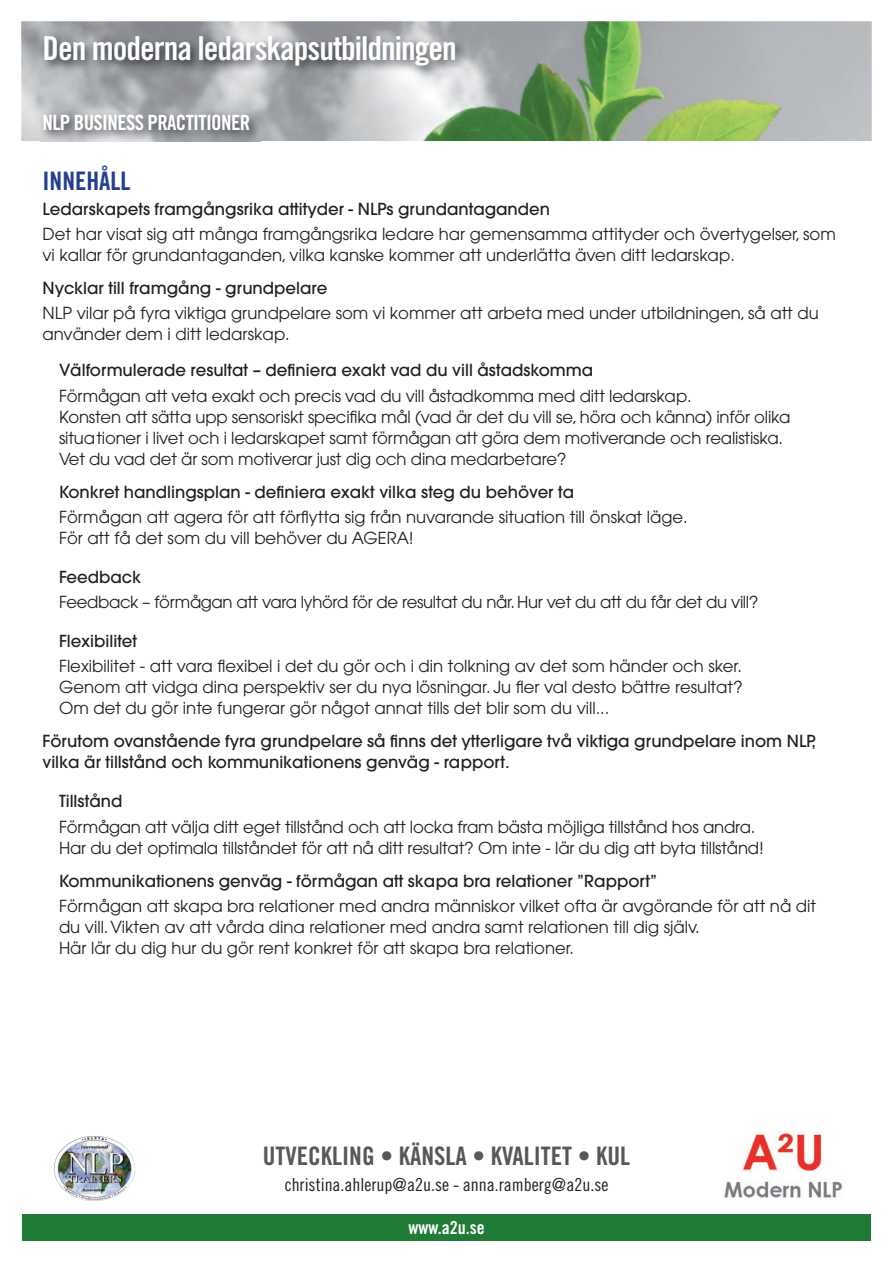
<style>
.page{position:relative;width:893px;height:1263px;background:#fff}
.page>*{position:absolute;margin:0;border:0;box-sizing:border-box;transform-origin:0 0}
.t1{font:33px "Trade Gothic Bold Cond Twenty";letter-spacing:-.03em;color:#fff}
.t2{font:25.5px "Trade Gothic Bold Cond Twenty";color:#57585a}
.t3{font:25.5px "Trade Gothic Bold Cond Twenty";color:#253f8e}
.t4{font:21px "Trade Gothic Bold Cond Twenty";letter-spacing:-.03em;color:#fff}
.t5{font:18px "Trade Gothic Cond Eighteen";color:#231f20}
.t6{font:18px "Trade Gothic Bold Cond Twenty";color:#fff}
.t7{font:16.5px/21px "Avant Garde";color:#231f20}
.t8{font:500 16.5px/21px "Avant Garde";color:#231f20}
.t9{font:16.5px "Avant Garde";letter-spacing:-.02em;color:#231f20}
</style>
<div class="page">
<img style="left:21px;top:21px;width:851px;height:120px">
<img style="left:724px;top:1132px;width:119px;height:66px">
<div style="left:22px;top:1214px;width:849px;height:27px;background:#1f7b36"></div>
<img style="left:54px;top:1136px;width:39px;height:42px">
<img style="left:41px;top:32px;width:426px;height:46px">
<img style="left:40px;top:111px;width:221px;height:31px">
<h1 class="t1" style="left:43px;top:28px;width:416px">Den moderna ledarskapsutbildningen</h1>
<p class="t4" style="left:43px;top:110px;width:209px">NLP BUSINESS PRACTITIONER</p>
<h2 class="t3" style="left:43px;top:165px;width:89px">INNEHÅLL</h2>
<p class="t8" style="left:43px;top:198px;width:509px">Ledarskapets framgångsrika attityder - NLPs grundantaganden</p>
<p class="t7" style="left:43px;top:224px;width:795px">Det har visat sig att många framgångsrika ledare har gemensamma attityder och övertygelser, som vi kallar för grundantaganden, vilka kanske kommer att underlätta även ditt ledarskap.</p>
<p class="t8" style="left:43px;top:278px;width:286px">Nycklar till framgång - grundpelare</p>
<p class="t7" style="left:43px;top:303px;width:778px">NLP vilar på fyra viktiga grundpelare som vi kommer att arbeta med under utbildningen, så att du använder dem i ditt ledarskap.</p>
<p class="t8" style="left:59px;top:360px;width:536px">Välformulerade resultat – definiera exakt vad du vill åstadskomma</p>
<p class="t7" style="left:59px;top:385px;width:733px">Förmågan att veta exakt och precis vad du vill åstadkomma med ditt ledarskap.<br>Konsten att sätta upp sensoriskt specifika mål (vad är det du vill se, höra och känna) inför olika situa tioner i livet och i ledarskapet samt förmågan att göra dem motiverande och realistiska.<br>Vet du vad det är som motiverar just dig och dina medarbetare?</p>
<p class="t8" style="left:59px;top:481px;width:517px">Konkret handlingsplan - definiera exakt vilka steg du behöver ta</p>
<p class="t7" style="left:59px;top:506px;width:630px">Förmågan att agera för att förflytta sig från nuvarande situation till önskat läge.<br>För att få det som du vill behöver du AGERA!</p>
<p class="t8" style="left:59px;top:566px;width:84px">Feedback</p>
<p class="t9" style="left:59px;top:592px;width:701px">Feedback – förmågan att vara lyhörd för de resultat du når. Hur vet du att du får det du vill?</p>
<p class="t8" style="left:59px;top:631px;width:80px">Flexibilitet</p>
<p class="t7" style="left:59px;top:656px;width:685px;text-align:justify">Flexibilitet - att vara flexibel i det du gör och i din tolkning av det som händer och sker.<br>Genom att vidga dina perspektiv ser du nya lösningar. Ju fler val desto bättre resultat?<br>Om det du gör inte fungerar gör något annat tills det blir som du vill...</p>
<p class="t8" style="left:43px;top:731px;width:775px">Förutom ovanstående fyra grundpelare så finns det ytterligare två viktiga grundpelare inom NLP, vilka är tillstånd och kommunikationens genväg - rapport.</p>
<p class="t8" style="left:59px;top:791px;width:65px">Tillstånd</p>
<p class="t7" style="left:59px;top:816px;width:706px">Förmågan att välja ditt eget tillstånd och att locka fram bästa möjliga tillstånd hos andra.<br>Har du det optimala tillståndet för att nå ditt resultat? Om inte - lär du dig att byta tillstånd!</p>
<p class="t8" style="left:59px;top:870px;width:600px">Kommunikationens genväg - förmågan att skapa bra relationer ”Rapport”</p>
<p class="t7" style="left:59px;top:895px;width:758px">Förmågan att skapa bra relationer med andra människor vilket ofta är avgörande för att nå dit du vill. Vikten av att vårda dina relationer med andra samt relationen till dig själv.<br>Här lär du dig hur du gör rent konkret för att skapa bra relationer.</p>
<h2 class="t2" style="left:263px;top:1140px;width:369px">UTVECKLING • KÄNSLA • KVALITET • KUL</h2>
<p class="t5" style="left:285px;top:1174px;width:325px">christina.ahlerup@a2u.se - anna.ramberg@a2u.se</p>
<p class="t6" style="left:408px;top:1216px;width:78px">www.a2u.se</p>
</div>
